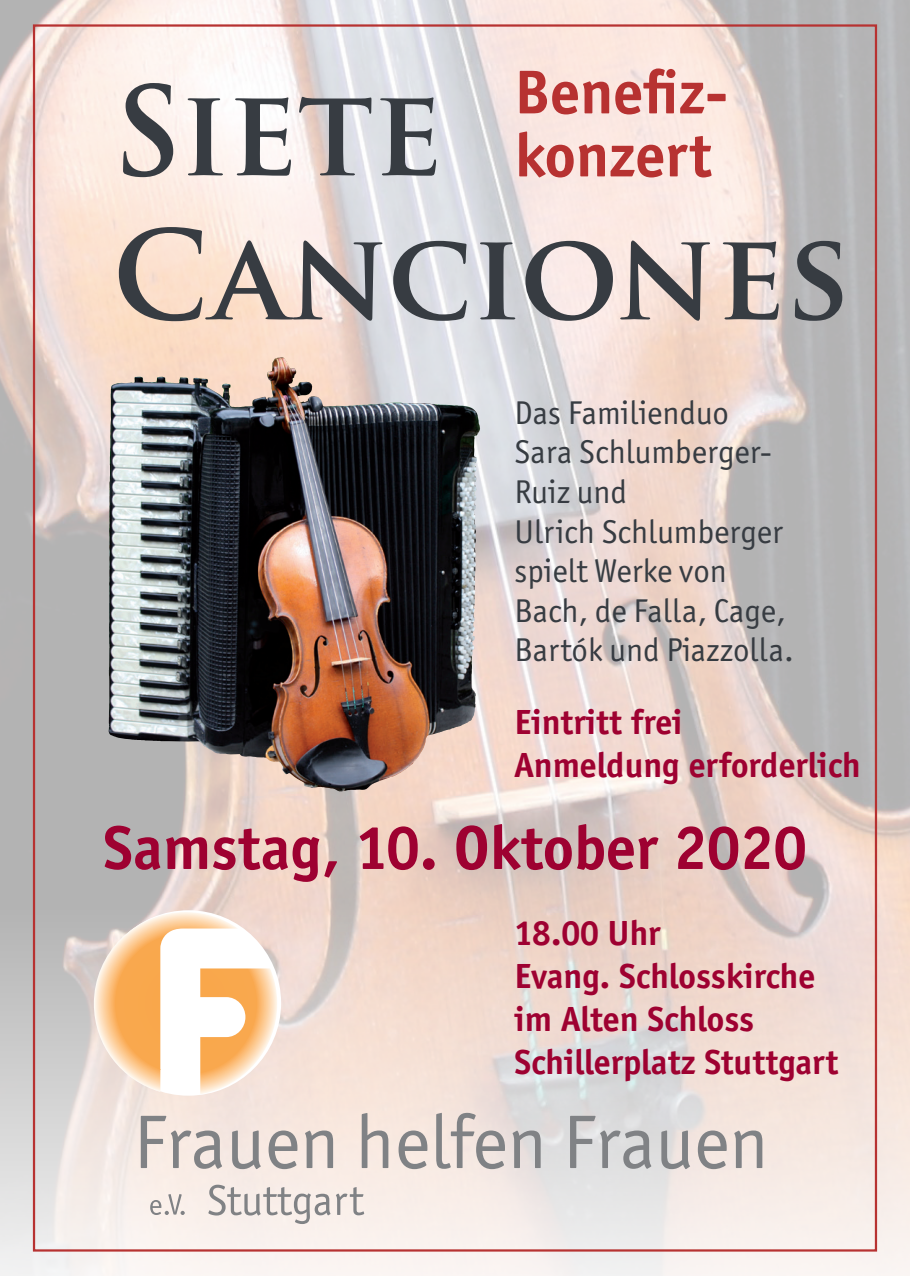
<style>
.page{position:relative;width:910px;height:1276px;background:#fff}
.page>*{position:absolute;margin:0;border:0;box-sizing:border-box;transform-origin:0 0}
.t1{font:700 120px/144px "Trajan Pro";color:#373c42}
.t2{font:700 63.9px "Officina Sans";color:#9e0131}
.t3{font:700 63.9px/63px "Officina Sans";color:#b73231}
.t4{font:700 36px/43.2px "Officina Sans";color:#9e0131}
.t5{font:33px/39.6px "Officina Sans ITC Pro";color:#373c42}
</style>
<div class="page">
<img style="left:0;top:0;width:910px;height:770px">
<svg style="left:0;top:770px;width:910px;height:506px;background:#e6d7d1"></svg>
<svg style="left:94px;top:912px;width:183px;height:182px"></svg>
<img style="left:213px;top:357px;width:69px;height:50px">
<svg style="left:150px;top:1194px;width:35px;height:21px"></svg>
<svg style="left:208px;top:1184px;width:156px;height:40px;background:#ddd6d2"></svg>
<svg style="left:141px;top:1112px;width:621px;height:57px;background:#d4ccc9"></svg>
<h2 class="t3" style="left:514px;top:60px;width:215px">Benefiz&shy;konzert</h2>
<h1 class="t1" style="left:112px;top:61px;width:739px">SIETE<br>CANCIONES</h1>
<p class="t5" style="left:514px;top:393px;width:281px">Das Familienduo<br>Sara Schlumberger-<br>Ruiz und<br>Ulrich Schlumberger spielt Werke von<br>Bach, de Falla, Cage,<br>Bartók und Piazzolla.</p>
<p class="t4" style="left:514px;top:700px;width:348px">Eintritt frei<br>Anmeldung erforderlich</p>
<h2 class="t2" style="left:103px;top:809px;width:705px">Samstag, 10. Oktober 2020</h2>
<p class="t4" style="left:514px;top:911px;width:326px">18.00 Uhr<br>Evang. Schlosskirche im Alten Schloss<br>Schillerplatz Stuttgart</p>
</div>
